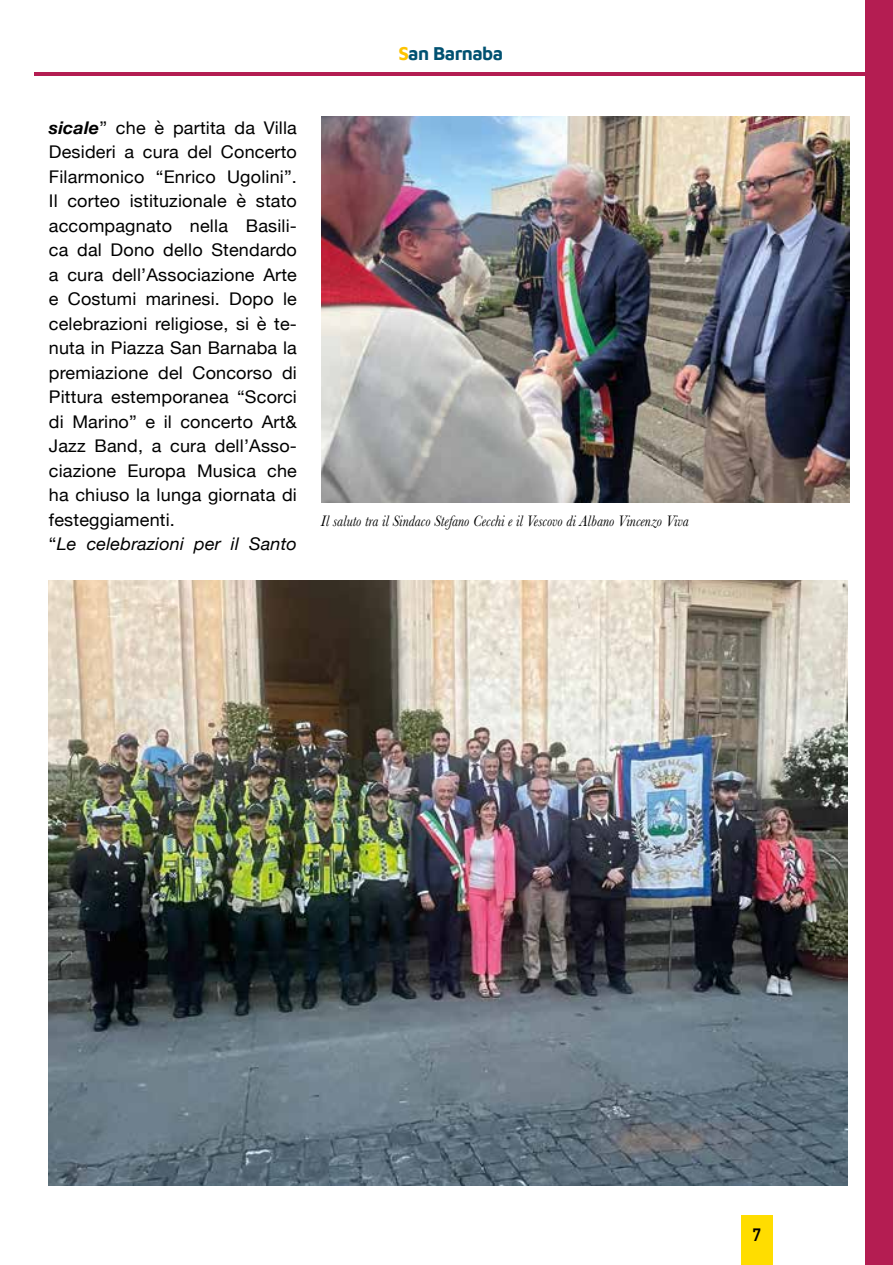
<style>
.page{position:relative;width:893px;height:1265px;background:#fff}
.page>*{position:absolute;margin:0;border:0;box-sizing:border-box;transform-origin:0 0}
.t1{font:19.25px "Maven Pro";letter-spacing:-.035em;color:#005171;scale:.95 1}
.t2{font:17.5px/24.5px "Helvetica Neue";letter-spacing:.01em;color:#000}
.t3{font:700 17.5px "DIN Alternate";color:#000}
.t4{font:italic 15.75px "Baskerville";color:#000;scale:.91 1}
.s1{color:#fdc300}
.s2{font-weight:700;font-style:italic}
.s3{font-style:italic}
</style>
<div class="page">
<div style="left:866px;top:0;width:27px;height:1265px;background:#b41d52"></div>
<hr style="left:35px;top:72px;width:858px;height:4px;background:#b41d52">
<div style="left:741px;top:1215px;width:31px;height:50px;background:#fd0"></div>
<img style="left:321px;top:117px;width:528px;height:385px">
<img style="left:49px;top:580px;width:798px;height:605px">
<p class="t1" style="left:398px;top:40px;width:112px"><span class="s1">S</span>an Barnaba</p>
<p class="t2" style="left:49px;top:116px;width:250px"><span class="s2">sicale</span>” che è partita da Villa<br>Desideri a cura del Concerto<br>Filarmonico “Enrico Ugolini”.<br>Il corteo istituzionale è stato accompagnato nella Basili&shy;ca dal Dono dello Stendardo a cura dell’Associazione Arte e Costumi marinesi. Dopo le celebrazioni religiose, si è te&shy;nuta in Piazza San Barnaba la premiazione del Concorso di<br>Pittura estemporanea “Scorci di Marino” e il concerto Art&amp;<br>Jazz Band, a cura dell’Asso&shy;ciazione Europa Musica che ha chiuso la lunga giornata di festeggiamenti.<br>“<span class="s3">Le celebrazioni per il Santo</span></p>
<p class="t4" style="left:321px;top:510px;width:406px">Il saluto tra il Sindaco Stefano Cecchi e il Vescovo di Albano Vincenzo Viva</p>
<p class="t3" style="left:752px;top:1222px;width:10px">7</p>
</div>
